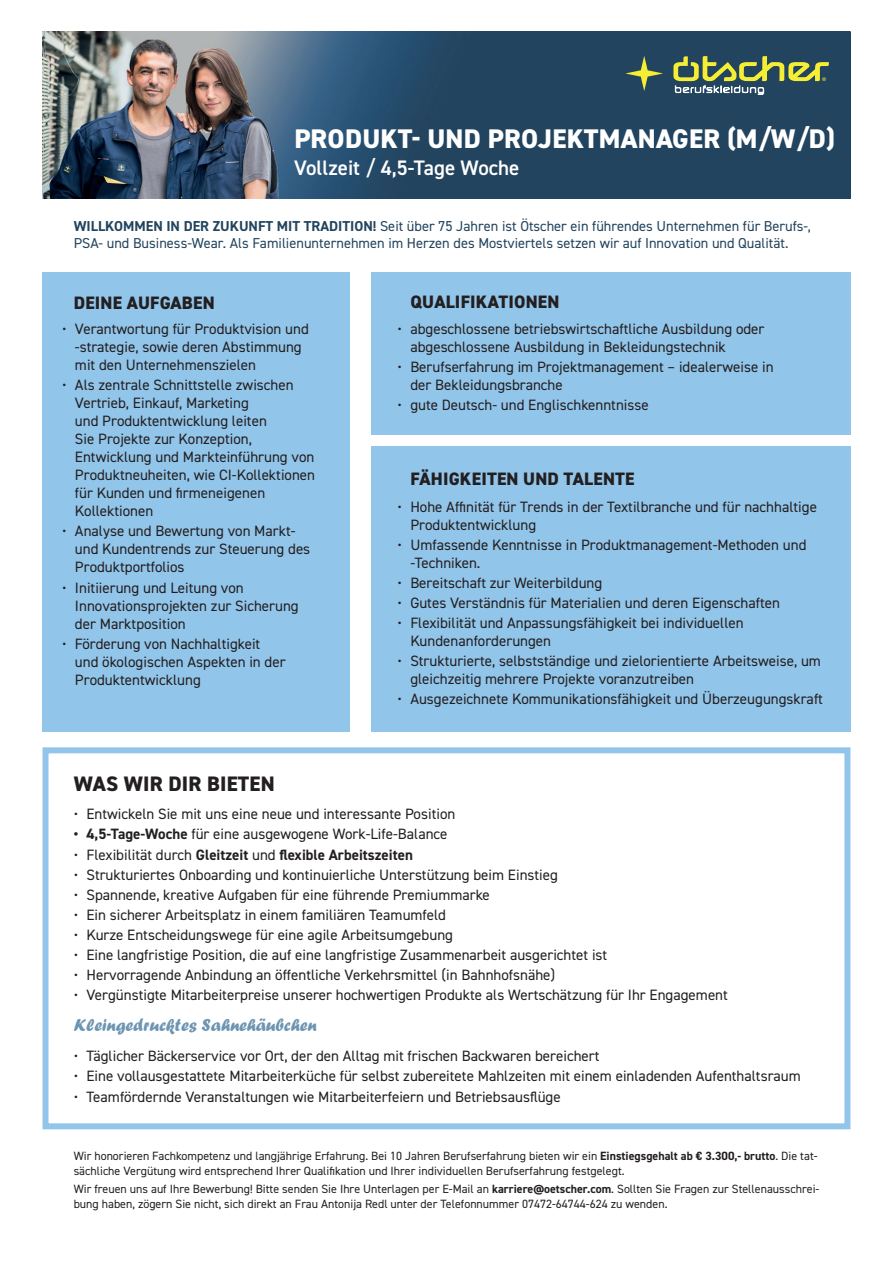
<style>
.page{position:relative;width:893px;height:1263px;background:#fff}
.page>*{position:absolute;margin:0;border:0;box-sizing:border-box;transform-origin:0 0}
.t1{font:800 27px "DIN2014";letter-spacing:.01em;color:#fff}
.t2{font:600 21px "DIN2014";color:#fff}
.t3{font:800 21px "DIN2014";letter-spacing:.01em;color:#231f20}
.t4{font:800 18px "DIN2014";letter-spacing:.01em;color:#231f20}
.t5{font:18px "Forte";color:#6d95b2}
.t6{font:15px/18px "DIN2014";color:#231f20}
.t7{font:700 15px "DIN2014";color:#231f20}
.t8{font:14.4px/17.2px "DIN2014";color:#22445e}
.t9{font:12px/14.4px "DIN2014";color:#231f20}
.s1{font-weight:700}
.s2{font-weight:400}
</style>
<div class="page">
<div style="left:43px;top:272px;width:307px;height:460px;background:#92c5ea"></div>
<div style="left:371px;top:272px;width:479px;height:162px;background:#92c5ea"></div>
<div style="left:371px;top:446px;width:479px;height:286px;background:#92c5ea"></div>
<div style="left:43px;top:747px;width:807px;height:382px;border:6px solid #92c5ea"></div>
<img style="left:43px;top:32px;width:807px;height:167px">
<svg style="left:626px;top:56px;width:37px;height:35px"></svg>
<svg style="left:673px;top:56px;width:156px;height:39px;background:#63795c"></svg>
<h1 class="t1" style="left:294px;top:121px;width:542px">PRODUKT- UND PROJEKTMANAGER (M/W/D)</h1>
<h2 class="t2" style="left:294px;top:154px;width:227px">Vollzeit / 4,5-Tage Woche</h2>
<p class="t8" style="left:74px;top:217px;width:739px"><span class="s1">WILLKOMMEN IN DER ZUKUNFT MIT TRADITION!</span> Seit über 75 Jahren ist Ötscher ein führendes Unternehmen für Berufs-,<br>PSA- und Business-Wear. Als Familienunternehmen im Herzen des Mostviertels setzen wir auf Innovation und Qualität.</p>
<p class="t4" style="left:74px;top:291px;width:142px">DEINE AUFGABEN</p>
<p class="t6" style="left:75px;top:320px;width:235px;text-indent:-13px">• Verantwortung für Produktvision und -strategie, sowie deren Abstimmung mit den Unternehmenszielen</p>
<p class="t6" style="left:75px;top:376px;width:242px;text-indent:-13px">• Als zentrale Schnittstelle zwischen<br>Vertrieb, Einkauf, Marketing<br>und Produktentwicklung leiten<br>Sie Projekte zur Konzeption,<br>Entwicklung und Markteinführung von<br>Produktneuheiten, wie CI-Kollektionen für Kunden und firmeneigenen<br>Kollektionen</p>
<p class="t6" style="left:75px;top:522px;width:237px;text-indent:-13px">• Analyse und Bewertung von Markt&shy;und Kundentrends zur Steuerung des<br>Produktportfolios</p>
<p class="t6" style="left:75px;top:578px;width:225px;text-indent:-13px">• Initiierung und Leitung von<br>Innovationsprojekten zur Sicherung der Marktposition</p>
<p class="t6" style="left:75px;top:634px;width:212px;text-indent:-13px">• Förderung von Nachhaltigkeit und ökologischen Aspekten in der<br>Produktentwicklung</p>
<h2 class="t3" style="left:74px;top:770px;width:202px">WAS WIR DIR BIETEN</h2>
<p class="t4" style="left:410px;top:290px;width:150px">QUALIFIKATIONEN</p>
<p class="t6" style="left:410px;top:320px;width:356px;text-indent:-13px">• abgeschlossene betriebswirtschaftliche Ausbildung oder abgeschlossene Ausbildung in Bekleidungstechnik</p>
<p class="t6" style="left:410px;top:358px;width:365px;text-indent:-13px">• Berufserfahrung im Projektmanagement – idealerweise in der Bekleidungsbranche</p>
<p class="t6" style="left:398px;top:396px;width:253px">• gute Deutsch- und Englischkenntnisse</p>
<p class="t4" style="left:410px;top:467px;width:226px">FÄHIGKEITEN UND TALENTE</p>
<p class="t6" style="left:410px;top:497px;width:408px;text-indent:-13px">• Hohe Affinität für Trends in der Textilbranche und für nachhaltige<br>Produktentwicklung</p>
<p class="t6" style="left:410px;top:535px;width:398px;text-indent:-13px">• Umfassende Kenntnisse in Produktmanagement-Methoden und -Techniken.</p>
<p class="t6" style="left:398px;top:573px;width:206px">• Bereitschaft zur Weiterbildung</p>
<p class="t6" style="left:398px;top:593px;width:384px">• Gutes Verständnis für Materialien und deren Eigenschaften</p>
<p class="t6" style="left:410px;top:614px;width:335px;text-indent:-13px">• Flexibilität und Anpassungsfähigkeit bei individuellen<br>Kundenanforderungen</p>
<p class="t6" style="left:410px;top:652px;width:412px;text-indent:-13px">• Strukturierte, selbstständige und zielorientierte Arbeitsweise, um gleichzeitig mehrere Projekte voranzutreiben</p>
<p class="t6" style="left:398px;top:690px;width:427px">• Ausgezeichnete Kommunikationsfähigkeit und Überzeugungskraft</p>
<p class="t6" style="left:74px;top:805px;width:383px">• Entwickeln Sie mit uns eine neue und interessante Position</p>
<p class="t6" style="left:74px;top:825px;width:375px"><span class="s1">• 4,5-Tage-Woche</span> für eine ausgewogene Work-Life-Balance</p>
<p class="t7" style="left:74px;top:844px;width:341px"><span class="s2">• Flexibilität durch</span> Gleitzeit <span class="s2">und</span> flexible Arbeitszeiten</p>
<p class="t6" style="left:74px;top:865px;width:486px">• Strukturiertes Onboarding und kontinuierliche Unterstützung beim Einstieg</p>
<p class="t6" style="left:74px;top:885px;width:418px">• Spannende, kreative Aufgaben für eine führende Premiummarke</p>
<p class="t6" style="left:74px;top:905px;width:374px">• Ein sicherer Arbeitsplatz in einem familiären Teamumfeld</p>
<p class="t6" style="left:74px;top:925px;width:381px">• Kurze Entscheidungswege für eine agile Arbeitsumgebung</p>
<p class="t6" style="left:74px;top:946px;width:535px">• Eine langfristige Position, die auf eine langfristige Zusammenarbeit ausgerichtet ist</p>
<p class="t6" style="left:74px;top:966px;width:483px">• Hervorragende Anbindung an öffentliche Verkehrsmittel (in Bahnhofsnähe)</p>
<p class="t6" style="left:74px;top:986px;width:656px">• Vergünstigte Mitarbeiterpreise unserer hochwertigen Produkte als Wertschätzung für Ihr Engagement</p>
<p class="t5" style="left:74px;top:1014px;width:244px">Kleingedrucktes Sahnehäubchen</p>
<p class="t6" style="left:74px;top:1047px;width:527px">• Täglicher Bäckerservice vor Ort, der den Alltag mit frischen Backwaren bereichert</p>
<p class="t6" style="left:74px;top:1067px;width:728px">• Eine vollausgestattete Mitarbeiterküche für selbst zubereitete Mahlzeiten mit einem einladenden Aufenthaltsraum</p>
<p class="t6" style="left:74px;top:1087px;width:488px">• Teamfördernde Veranstaltungen wie Mitarbeiterfeiern und Betriebsausflüge</p>
<p class="t9" style="left:74px;top:1149px;width:745px">Wir honorieren Fachkompetenz und langjährige Erfahrung. Bei 10 Jahren Berufserfahrung bieten wir ein <span class="s1">Einstiegsgehalt ab € 3.300,- brutto</span>. Die tat&shy;sächliche Vergütung wird entsprechend Ihrer Qualifikation und Ihrer individuellen Berufserfahrung festgelegt.</p>
<p class="t9" style="left:74px;top:1182px;width:747px">Wir freuen uns auf Ihre Bewerbung! Bitte senden Sie Ihre Unterlagen per E-Mail an <span class="s1">karriere@oetscher.com</span>. Sollten Sie Fragen zur Stellenausschrei&shy;bung haben, zögern Sie nicht, sich direkt an Frau Antonija Redl unter der Telefonnummer 07472-64744-624 zu wenden.</p>
</div>
